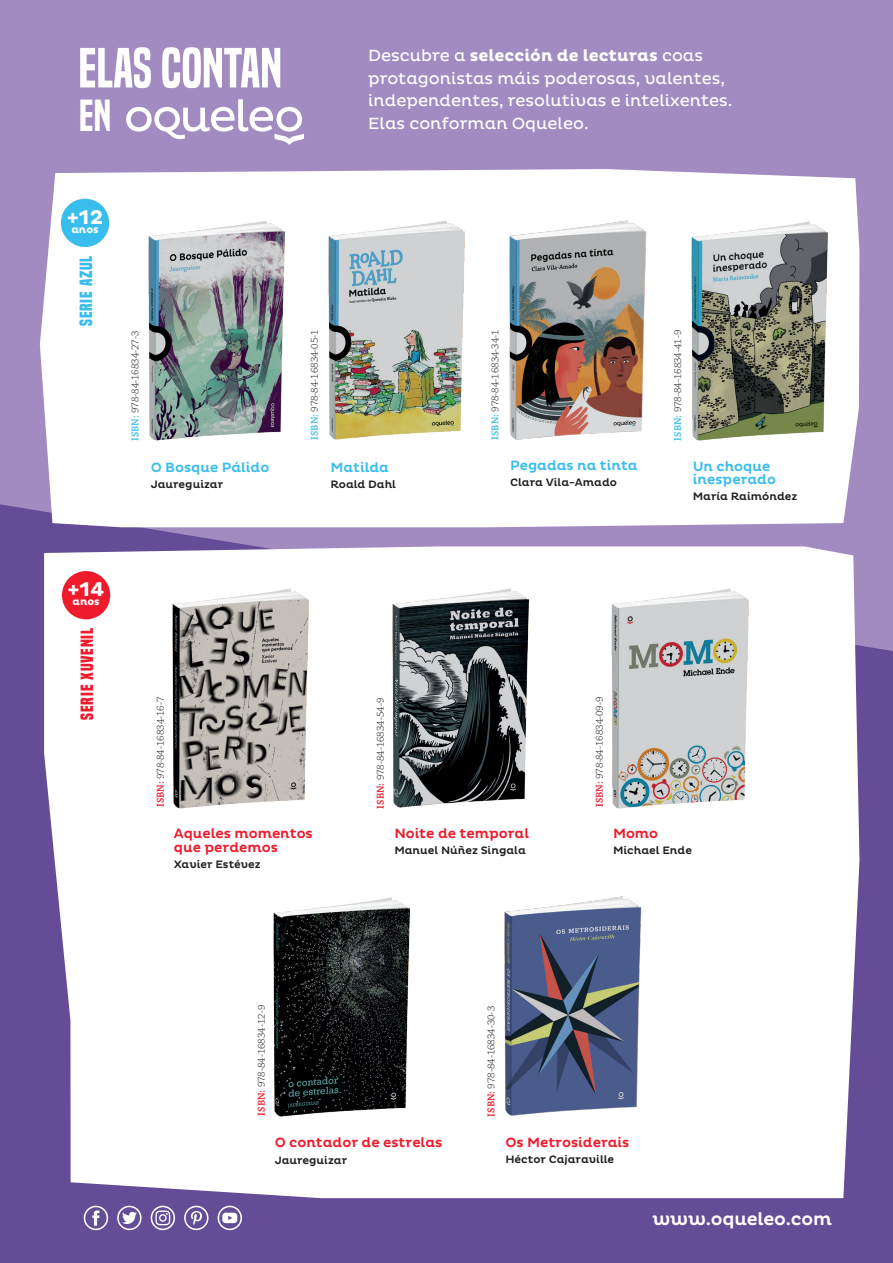
<style>
.page{position:relative;width:893px;height:1263px;background:#644c96}
.page>*{position:absolute;margin:0;border:0;box-sizing:border-box;transform-origin:0 0}
.t1{font:52.2px "Built Titling Sb";color:#fff}
.t2{font:41.85px "Built Titling Sb";color:#fff}
.t3{font:700 20.25px "Pluto";color:#fff}
.t4{font:500 18px "Pluto";letter-spacing:-.01em;color:#fff}
.t5{font:16.5px/22.5px "Pluto";color:#fff}
.t6{font:700 16.5px "Built Titling Rg";letter-spacing:.05em;color:#ee1b2d}
.t7{font:700 16.5px "Built Titling Rg";letter-spacing:.05em;color:#39bded}
.t8{font:500 13.65px/13.6px "Pluto";color:#ee1b2d}
.t9{font:500 13.65px/13.6px "Pluto";color:#39bded}
.t10{font:500 10.95px "Pluto";color:#231f20}
.t11{font:300 10.5px "Chaparral Pro";color:#231f20}
.t12{font:700 10.5px "Pluto";color:#fff}
.s1{font-weight:700}
.s2{font-weight:600;color:#39bded}
.s3{font-weight:600;color:#ee1b2d}
</style>
<div class="page">
<div style="left:0;top:0;width:893px;height:651px;background:#a18bc1"></div>
<div style="left:44px;top:546px;width:815px;height:652px;background:#fff"></div>
<div style="left:151px;top:1206px;width:24px;height:24px;border:2px solid #fff;border-radius:50%"></div>
<svg style="left:155px;top:1210px;width:15px;height:15px"></svg>
<div style="left:218px;top:1206px;width:24px;height:24px;border:2px solid #fff;border-radius:50%"></div>
<svg style="left:222px;top:1213px;width:15px;height:10px"></svg>
<div style="left:84px;top:1206px;width:24px;height:24px;border:2px solid #fff;border-radius:50%"></div>
<svg style="left:92px;top:1210px;width:7px;height:16px"></svg>
<div style="left:117px;top:1206px;width:25px;height:24px;border:2px solid #fff;border-radius:50%"></div>
<svg style="left:122px;top:1212px;width:15px;height:12px"></svg>
<div style="left:184px;top:1206px;width:25px;height:24px;border:2px solid #fff;border-radius:50%"></div>
<svg style="left:191px;top:1211px;width:11px;height:14px"></svg>
<svg style="left:126px;top:99px;width:178px;height:46px;background:#baa9d1"></svg>
<div style="left:40px;top:169px;width:819px;height:358px;background:#fff"></div>
<div style="left:78px;top:247px;width:14px;height:154px;background:#fff"></div>
<div style="left:61px;top:199px;width:48px;height:48px;background:#39bded;border-radius:50%"></div>
<img style="left:486px;top:209px;width:366px;height:248px">
<img style="left:309px;top:209px;width:180px;height:247px">
<img style="left:126px;top:209px;width:183px;height:247px">
<div style="left:80px;top:619px;width:13px;height:178px;background:#fff"></div>
<div style="left:62px;top:571px;width:48px;height:48px;background:#ee1b2d;border-radius:50%"></div>
<img style="left:589px;top:577px;width:183px;height:247px">
<img style="left:481px;top:885px;width:183px;height:247px">
<img style="left:251px;top:885px;width:183px;height:247px">
<img style="left:149px;top:577px;width:183px;height:247px">
<img style="left:370px;top:576px;width:183px;height:247px">
<h1 class="t1" style="left:78px;top:37px;width:205px">ELAS CONTAN</h1>
<h2 class="t2" style="left:79px;top:91px;width:33px">EN</h2>
<h3 class="t5" style="left:368px;top:45px;width:366px">Descubre a <span class="s1">selección de lecturas</span> coas protagonistas máis poderosas, valentes, independentes, resolutivas e intelixentes.<br>Elas conforman Oqueleo.</h3>
<h3 class="t3" style="left:67px;top:205px;width:38px">+12</h3>
<p class="t12" style="left:71px;top:223px;width:29px">anos</p>
<h3 class="t7" style="left:76px;top:326px;width:72px;rotate:-90deg">SERIE AZUL</h3>
<p class="t11" style="left:129px;top:441px;width:112px;rotate:-90deg"><span class="s2">ISBN:</span> 978-84-16834-27-3</p>
<h3 class="t9" style="left:151px;top:460px;width:120px">O Bosque Pálido</h3>
<p class="t10" style="left:151px;top:478px;width:74px">Jaureguizar</p>
<p class="t11" style="left:309px;top:440px;width:112px;rotate:-90deg"><span class="s2">ISBN:</span> 978-84-16834-05-1</p>
<h3 class="t9" style="left:330px;top:461px;width:60px">Matilda</h3>
<p class="t10" style="left:330px;top:478px;width:67px">Roald Dahl</p>
<p class="t11" style="left:489px;top:440px;width:112px;rotate:-90deg"><span class="s2">ISBN:</span> 978-84-16834-34-1</p>
<h3 class="t9" style="left:510px;top:459px;width:129px">Pegadas na tinta</h3>
<p class="t10" style="left:510px;top:476px;width:108px">Clara Vila-Amado</p>
<p class="t11" style="left:672px;top:441px;width:112px;rotate:-90deg"><span class="s2">ISBN:</span> 978-84-16834-41-9</p>
<h3 class="t9" style="left:693px;top:459px;width:85px">Un choque inesperado</h3>
<p class="t10" style="left:693px;top:490px;width:106px">María Raimóndez</p>
<h3 class="t3" style="left:67px;top:578px;width:39px">+14</h3>
<p class="t12" style="left:72px;top:596px;width:29px">anos</p>
<h3 class="t6" style="left:77px;top:720px;width:93px;rotate:-90deg">SERIE XUVENIL</h3>
<p class="t11" style="left:155px;top:807px;width:112px;rotate:-90deg"><span class="s3">ISBN:</span> 978-84-16834-16-7</p>
<h3 class="t8" style="left:174px;top:827px;width:140px">Aqueles momentos que perdemos</h3>
<p class="t10" style="left:174px;top:858px;width:88px">Xavier Estévez</p>
<p class="t11" style="left:375px;top:809px;width:112px;rotate:-90deg"><span class="s3">ISBN:</span> 978-84-16834-54-9</p>
<p class="t11" style="left:594px;top:807px;width:112px;rotate:-90deg"><span class="s3">ISBN:</span> 978-84-16834-09-9</p>
<h3 class="t8" style="left:394px;top:827px;width:136px">Noite de temporal</h3>
<p class="t10" style="left:394px;top:844px;width:133px">Manuel Núñez Singala</p>
<h3 class="t8" style="left:613px;top:827px;width:47px">Momo</h3>
<p class="t10" style="left:613px;top:844px;width:80px">Michael Ende</p>
<p class="t11" style="left:256px;top:1115px;width:112px;rotate:-90deg"><span class="s3">ISBN:</span> 978-84-16834-12-9</p>
<p class="t11" style="left:486px;top:1117px;width:112px;rotate:-90deg"><span class="s3">ISBN:</span> 978-84-16834-30-3</p>
<h3 class="t8" style="left:275px;top:1136px;width:169px">O contador de estrelas</h3>
<p class="t10" style="left:275px;top:1154px;width:74px">Jaureguizar</p>
<h3 class="t8" style="left:505px;top:1136px;width:125px">Os Metrosiderais</h3>
<p class="t10" style="left:505px;top:1153px;width:110px">Héctor Cajaraville</p>
<h3 class="t4" style="left:652px;top:1208px;width:181px">www.oqueleo.com</h3>
</div>
